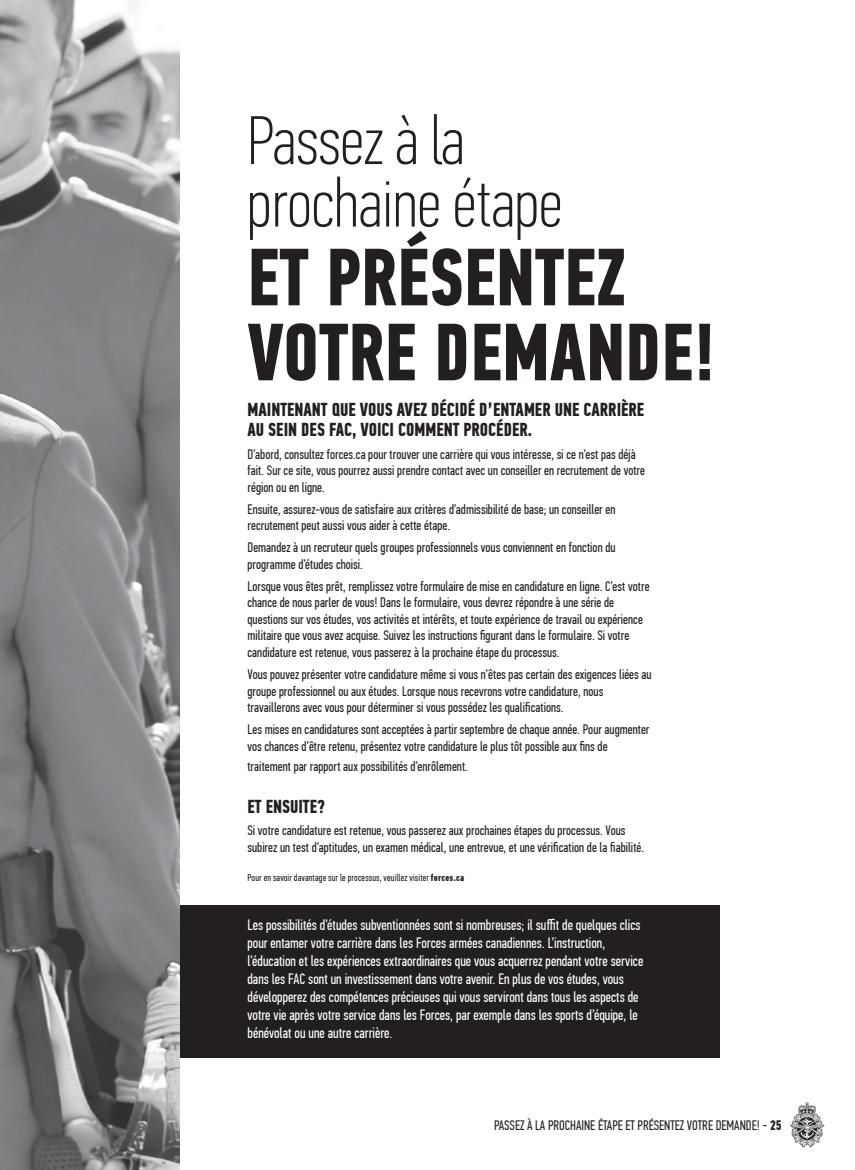
<style>
.page{position:relative;width:855px;height:1170px;background:#fff}
.page>*{position:absolute;margin:0;border:0;box-sizing:border-box;transform-origin:0 0}
.Head_1{font:700 81.25px/75px "PF Din Text Comp Pro";color:#231f20}
.Head_1-2{font:100 68.75px/62.5px "PF Din Text Comp Pro";color:#231f20}
.Subhead_1{font:700 18.75px/20px "PF Din Text Comp Pro";color:#231f20}
.subhead_1_more_space{font:700 18.75px "PF Din Text Comp Pro";color:#231f20}
.body_text{font:15px/18px "PF Din Text Comp Pro";color:#fff}
.body_text-2{font:13.75px/16.5px "PF Din Text Comp Pro";color:#231f20}
.For_more_information{font:10px "PF Din Text Comp Pro";letter-spacing:.015em;color:#231f20}
.s1{font-weight:700}
</style>
<div class="page">
<div style="left:180px;top:905px;width:540px;height:153px;background:#231f20"></div>
<img style="left:0;top:0;width:180px;height:1170px">
<img style="left:0;top:0;width:1px;height:860px">
<svg style="left:790px;top:1102px;width:35px;height:46px"></svg>
<p class="Head_1-2" style="left:248px;top:109px;width:317px">Passez à la prochaine étape</p>
<p class="Head_1" style="left:248px;top:240px;width:470px">ET PRÉSENTEZ<br>VOTRE DEMANDE!</p>
<p class="Subhead_1" style="left:248px;top:400px;width:398px">MAINTENANT QUE VOUS AVEZ DÉCIDÉ D’ENTAMER UNE CARRIÈRE<br>AU SEIN DES FAC, VOICI COMMENT PROCÉDER.</p>
<p class="body_text-2" style="left:248px;top:446px;width:399px">D’abord, consultez forces.ca pour trouver une carrière qui vous intéresse, si ce n’est pas déjà fait. Sur ce site, vous pourrez aussi prendre contact avec un conseiller en recrutement de votre région ou en ligne.</p>
<p class="body_text-2" style="left:248px;top:501px;width:369px">Ensuite, assurez-vous de satisfaire aux critères d’admissibilité de base; un conseiller en recrutement peut aussi vous aider à cette étape.</p>
<p class="body_text-2" style="left:248px;top:540px;width:370px">Demandez à un recruteur quels groupes professionnels vous conviennent en fonction du programme d’études choisi.</p>
<p class="body_text-2" style="left:248px;top:578px;width:404px">Lorsque vous êtes prêt, remplissez votre formulaire de mise en candidature en ligne. C’est votre chance de nous parler de vous! Dans le formulaire, vous devrez répondre à une série de questions sur vos études, vos activités et intérêts, et toute expérience de travail ou expérience militaire que vous avez acquise. Suivez les instructions figurant dans le formulaire. Si votre candidature est retenue, vous passerez à la prochaine étape du processus.</p>
<p class="body_text-2" style="left:248px;top:666px;width:406px">Vous pouvez présenter votre candidature même si vous n’êtes pas certain des exigences liées au groupe professionnel ou aux études. Lorsque nous recevrons votre candidature, nous travaillerons avec vous pour déterminer si vous possédez les qualifications.</p>
<p class="body_text-2" style="left:248px;top:721px;width:403px">Les mises en candidatures sont acceptées à partir septembre de chaque année. Pour augmenter vos chances d’être retenu, présentez votre candidature le plus tôt possible aux fins de</p>
<p class="body_text-2" style="left:248px;top:758px;width:222px">traitement par rapport aux possibilités d’enrôlement.</p>
<p class="subhead_1_more_space" style="left:248px;top:795px;width:79px">ET ENSUITE?</p>
<p class="body_text-2" style="left:248px;top:823px;width:398px">Si votre candidature est retenue, vous passerez aux prochaines étapes du processus. Vous subirez un test d’aptitudes, un examen médical, une entrevue, et une vérification de la fiabilité.</p>
<p class="For_more_information" style="left:248px;top:872px;width:218px">Pour en savoir davantage sur le processus, veuillez visiter <span class="s1">forces.ca</span></p>
<p class="body_text" style="left:248px;top:916px;width:397px">Les possibilités d’études subventionnées sont si nombreuses; il suffit de quelques clics pour entamer votre carrière dans les Forces armées canadiennes. L’instruction, l’éducation et les expériences extraordinaires que vous acquerrez pendant votre service dans les FAC sont un investissement dans votre avenir. En plus de vos études, vous développerez des compétences précieuses qui vous serviront dans tous les aspects de votre vie après votre service dans les Forces, par exemple dans les sports d’équipe, le bénévolat ou une autre carrière.</p>
<p class="body_text-2" style="left:494px;top:1117px;width:289px">PASSEZ À LA PROCHAINE ÉTAPE ET PRÉSENTEZ VOTRE DEMANDE! - <span class="s1">25</span></p>
</div>
